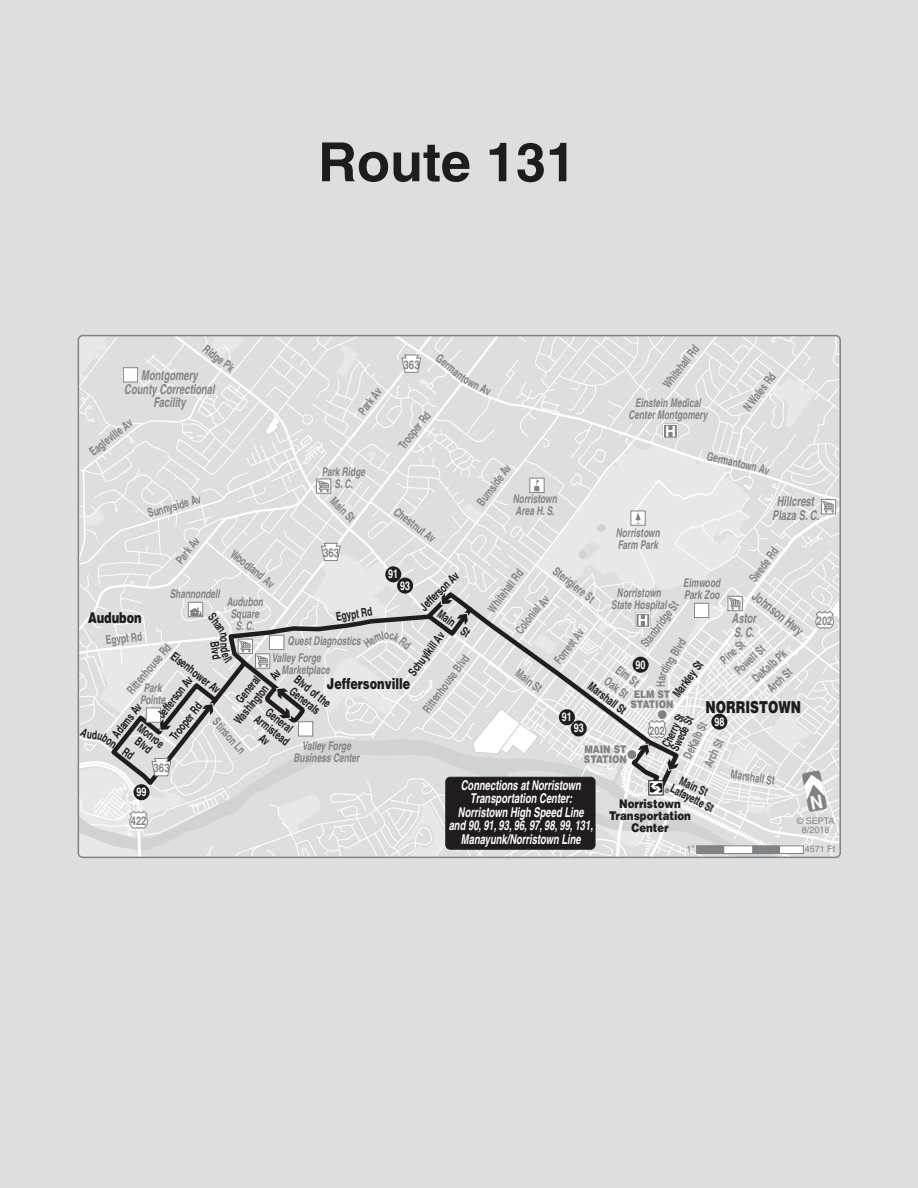
<style>
.page{position:relative;width:918px;height:1188px;background:#fff}
.page>*{position:absolute;margin:0;border:0;box-sizing:border-box;transform-origin:0 0}
.t1{font:700 54px "Helvetica";color:#1f1c1d}
.t2{font:900 16.5px "Helvetica";color:#211d1e;scale:.75 1}
.t3{font:900 15px "Helvetica";color:#211d1e;scale:.75 1}
.t4{font:italic 700 condensed 13.5px/13.5px "Helvetica";color:#fff;text-align:center;scale:.85 1}
.t5{font:italic 700 condensed 13.5px/13.5px "Helvetica";color:#808385;text-align:center;scale:.85 1}
.t6{font:700 condensed 13.5px "Helvetica";color:#808385;scale:.85 1}
.t7{font:700 condensed 12px "Helvetica";color:#808385;scale:.85 1}
.t8{font:italic 700 condensed 12px/12px "Helvetica";color:#808385;text-align:center;scale:.85 1}
.t9{font:700 condensed 12px/12px "Helvetica";color:#211d1e;text-align:center;scale:.85 1}
.t10{font:900 12px/12px "Helvetica";color:#211d1e;text-align:center;scale:.85 1}
.t11{font:700 12px "Helvetica";color:#fff;scale:.75 1}
.t12{font:700 condensed 12px "Helvetica";color:#808385}
.t13{font:700 condensed 12px "Helvetica";color:#808385;scale:.95 1}
.t14{font:700 condensed 12px "Helvetica";color:#211d1e;scale:.8 1}
.t15{font:900 10.5px/10.5px "Helvetica";color:#808385;scale:.85 1}
.t16{font:9px/9px "Helvetica";color:#808385;text-align:center}
.t17{font:6px "Helvetica";color:#211d1e}
</style>
<div class="page">
<div style="left:1px;top:1px;width:917px;height:1187px;background:#dfdede"></div>
<svg style="left:78px;top:336px;width:762px;height:521px"></svg>
<p class="t7" style="left:209px;top:342px;width:44px;rotate:37deg">Ridge Pk</p>
<p class="t5" style="left:124px;top:368px;width:108px">Montgomery<br>County Correctional<br>Facility</p>
<p class="t7" style="left:87px;top:447px;width:61px;rotate:-38deg">Eagleville Av</p>
<h1 class="t1" style="left:318px;top:129px;width:260px">Route 131</h1>
<p class="t7" style="left:355px;top:408px;width:37px;rotate:-52deg">Park Av</p>
<p class="t12" style="left:403px;top:357px;width:18px">363</p>
<p class="t7" style="left:395px;top:443px;width:53px;rotate:-52deg">Trooper Rd</p>
<p class="t7" style="left:451px;top:358px;width:26px;rotate:40deg">rman</p>
<p class="t7" style="left:660px;top:382px;width:61px;rotate:-52deg">Whitehall Rd</p>
<p class="t8" style="left:628px;top:397px;width:95px">Einstein Medical<br>Center Montgomery</p>
<p class="t7" style="left:740px;top:405px;width:54px;rotate:-52deg">NWales Rd</p>
<p class="t7" style="left:473px;top:500px;width:59px;rotate:-53deg">Burnside Av</p>
<p class="t8" style="left:322px;top:466px;width:53px">Park Ridge<br>S. C.</p>
<p class="t8" style="left:513px;top:492px;width:53px;text-align:left">Norristown<br>Area H. S.</p>
<p class="t7" style="left:146px;top:506px;width:66px;rotate:-16deg">Sunnyside Av</p>
<p class="t7" style="left:337px;top:494px;width:36px;rotate:45deg">Main St</p>
<p class="t5" style="left:772px;top:495px;width:57px">Hillcrest<br>Plaza S. C.</p>
<p class="t7" style="left:400px;top:504px;width:59px;rotate:37deg">Chestnut Av</p>
<p class="t8" style="left:616px;top:527px;width:53px;text-align:left">Norristown<br>Farm Park</p>
<p class="t8" style="left:611px;top:587px;width:67px">Norristown<br>State Hospital</p>
<p class="t8" style="left:683px;top:577px;width:45px;text-align:left">Elmwood<br>Park Zoo</p>
<p class="t7" style="left:173px;top:558px;width:37px;rotate:-52deg">Park Av</p>
<p class="t7" style="left:746px;top:576px;width:49px;rotate:-53deg">Swede Rd</p>
<p class="t12" style="left:323px;top:545px;width:18px">363</p>
<p class="t7" style="left:237px;top:547px;width:63px;rotate:39deg">Woodland Av</p>
<p class="t7" style="left:559px;top:564px;width:59px;rotate:38deg">Sterigiere St</p>
<p class="t7" style="left:484px;top:607px;width:61px;rotate:-53deg">Whitehall Rd</p>
<p class="t11" style="left:388px;top:567px;width:15px">91</p>
<p class="t9" style="left:417px;top:604px;width:60px;rotate:-45deg">Jefferson Av</p>
<p class="t9" style="left:406px;top:670px;width:62px;rotate:-53deg">Schuylkill Av</p>
<p class="t11" style="left:400px;top:578px;width:15px">93</p>
<p class="t8" style="left:170px;top:587px;width:61px">Shannondell</p>
<p class="t6" style="left:759px;top:588px;width:73px;rotate:39deg">Johnson Hwy</p>
<p class="t8" style="left:227px;top:596px;width:44px">Audubon<br>Square<br>S. C.</p>
<p class="t7" style="left:638px;top:641px;width:66px;rotate:-53deg">Stanbridge St</p>
<p class="t9" style="left:335px;top:611px;width:45px;rotate:-9deg">Egypt Rd</p>
<p class="t9" style="left:443px;top:608px;width:45px;rotate:36deg">Main St</p>
<p class="t3" style="left:88px;top:608px;width:73px">Audubon</p>
<p class="t7" style="left:512px;top:628px;width:29px;rotate:-53deg">Colon</p>
<p class="t5" style="left:732px;top:611px;width:30px;text-align:left">Astor<br>S. C.</p>
<p class="t13" style="left:817px;top:614px;width:18px">202</p>
<p class="t7" style="left:551px;top:659px;width:50px;rotate:-53deg">Forrest Av</p>
<p class="t7" style="left:105px;top:633px;width:45px;rotate:-6deg">Egypt Rd</p>
<p class="t7" style="left:384px;top:628px;width:8px">o</p>
<p class="t8" style="left:288px;top:634px;width:88px">Quest Diagnostics</p>
<p class="t7" style="left:717px;top:656px;width:35px;rotate:-42deg">Pine St</p>
<p class="t9" style="left:220px;top:640px;width:23px;rotate:81deg">Blvd</p>
<p class="t7" style="left:124px;top:688px;width:74px;rotate:-50deg">Rittenhouse Rd</p>
<p class="t7" style="left:731px;top:667px;width:45px;rotate:-42deg">Powell St</p>
<p class="t7" style="left:749px;top:674px;width:50px;rotate:-42deg">DeKalb Pk</p>
<p class="t9" style="left:176px;top:650px;width:71px;rotate:38deg">Eisenhower Av</p>
<p class="t8" style="left:282px;top:652px;width:58px;text-align:left;text-indent:-10px">Valley Forge<br>Marketplace</p>
<p class="t7" style="left:420px;top:707px;width:82px;rotate:-53deg">Rittenhouse Blvd</p>
<p class="t9" style="left:670px;top:692px;width:51px;rotate:-53deg">Markley St</p>
<p class="t11" style="left:636px;top:657px;width:15px">90</p>
<p class="t7" style="left:621px;top:662px;width:32px;rotate:37deg">Elm St</p>
<p class="t7" style="left:764px;top:685px;width:36px;rotate:-43deg">Arch St</p>
<p class="t7" style="left:521px;top:666px;width:36px;rotate:36deg">Main St</p>
<p class="t9" style="left:222px;top:711px;width:80px;rotate:-51deg">General<br>Washington Av</p>
<p class="t9" style="left:300px;top:673px;width:52px;rotate:39deg">Blvd of the<br>Generals</p>
<p class="t9" style="left:155px;top:713px;width:60px;rotate:-52deg">Jefferson Av</p>
<p class="t7" style="left:610px;top:674px;width:33px;rotate:37deg">Oak St</p>
<p class="t3" style="left:327px;top:674px;width:113px">Jeffersonville</p>
<p class="t9" style="left:593px;top:680px;width:54px;rotate:37deg">Marshall St</p>
<p class="t8" style="left:140px;top:681px;width:31px">Park<br>Pointe</p>
<p class="t15" style="left:630px;top:688px;width:52px;text-align:center">ELM ST<br>STATION</p>
<h2 class="t2" style="left:706px;top:696px;width:129px">NORRISTOWN</h2>
<p class="t9" style="left:168px;top:735px;width:53px;rotate:-52deg">Trooper Rd</p>
<p class="t9" style="left:110px;top:733px;width:49px;rotate:-52deg">Adams Av</p>
<p class="t9" style="left:267px;top:703px;width:50px;rotate:38deg">General<br>Armistead<br>Av</p>
<p class="t11" style="left:562px;top:710px;width:15px">91</p>
<p class="t14" style="left:659px;top:743px;width:46px;rotate:-64deg">Cherry St</p>
<p class="t9" style="left:669px;top:748px;width:45px;rotate:-64deg">Swede St</p>
<p class="t7" style="left:221px;top:715px;width:52px;rotate:49deg">Stinson Ln</p>
<p class="t11" style="left:714px;top:714px;width:15px">98</p>
<p class="t7" style="left:680px;top:755px;width:48px;rotate:-64deg">DeKalb St</p>
<p class="t9" style="left:143px;top:722px;width:37px;rotate:38deg">Monroe<br>Blvd</p>
<p class="t11" style="left:574px;top:721px;width:15px">93</p>
<p class="t13" style="left:649px;top:723px;width:18px">202</p>
<p class="t7" style="left:701px;top:763px;width:36px;rotate:-65deg">Arch St</p>
<p class="t8" style="left:294px;top:740px;width:79px">Valley Forge<br>Business Center</p>
<p class="t15" style="left:584px;top:744px;width:52px">MAIN ST<br>STATION</p>
<p class="t12" style="left:154px;top:761px;width:18px">363</p>
<p class="t7" style="left:732px;top:767px;width:54px;rotate:9deg">Marshall St</p>
<p class="t9" style="left:683px;top:775px;width:36px;rotate:24deg">Main St</p>
<p class="t4" style="left:449px;top:778px;width:171px">Connections at Norristown<br>Transportation Center:<br>Norristown High Speed Line and 90, 91, 93, 96, 97, 98, 99, 131,<br>Manayunk/Norristown Line</p>
<p class="t9" style="left:674px;top:782px;width:57px;rotate:27deg">Lafayette St</p>
<p class="t11" style="left:137px;top:785px;width:15px">99</p>
<p class="t17" style="left:665px;top:788px;width:6px">®</p>
<p class="t10" style="left:609px;top:797px;width:98px">Norristown<br>Transportation<br>Center</p>
<p class="t13" style="left:131px;top:814px;width:18px">422</p>
<p class="t16" style="left:797px;top:816px;width:39px">© SEPTA<br>8/2018</p>
<p class="t16" style="left:687px;top:845px;width:10px">1”</p>
<p class="t16" style="left:805px;top:845px;width:32px">4571 Ft</p>
</div>
